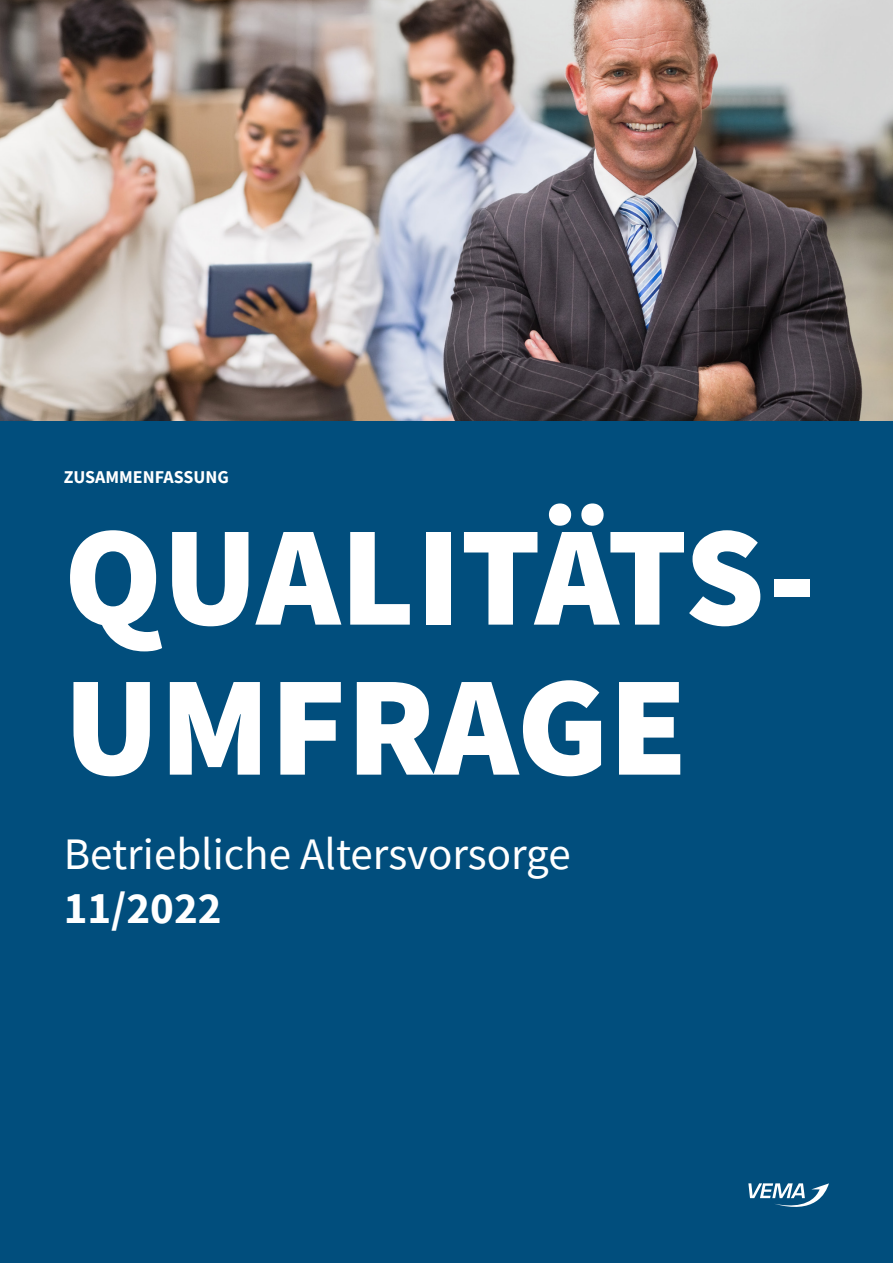
<style>
.page{position:relative;width:893px;height:1263px;background:#014e7d}
.page>*{position:absolute;margin:0;border:0;box-sizing:border-box;transform-origin:0 0}
.t1{font:900 142.5px "Source Sans Pro";color:#fff}
.t2{font:45px "Source Sans Pro";color:#fff}
.t3{font:700 45px "Source Sans Pro";color:#fff}
.t4{font:700 18px "Source Sans Pro";color:#fff}
</style>
<div class="page">
<svg style="left:748px;top:1183px;width:81px;height:24px"></svg>
<img style="left:0;top:0;width:893px;height:421px">
<p class="t4" style="left:64px;top:465px;width:167px">ZUSAMMENFASSUNG</p>
<p class="t1" style="left:64px;top:479px;width:754px">QUALITÄTS-</p>
<p class="t1" style="left:64px;top:629px;width:626px">UMFRAGE</p>
<p class="t2" style="left:64px;top:825px;width:508px">Betriebliche Altersvorsorge</p>
<p class="t3" style="left:64px;top:877px;width:159px">11/2022</p>
</div>
